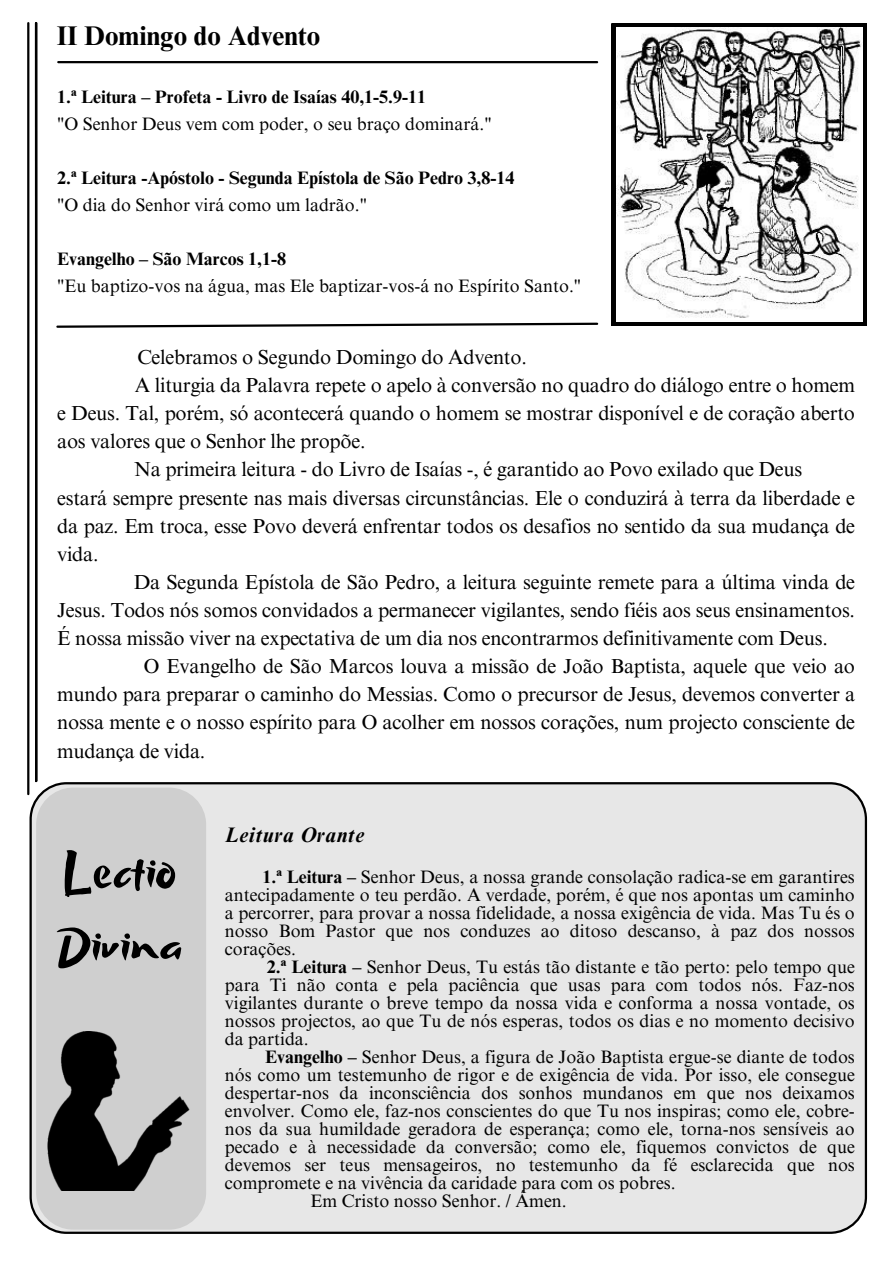
<style>
.page{position:relative;width:893px;height:1264px;background:#fff}
.page>*{position:absolute;margin:0;border:0;box-sizing:border-box;transform-origin:0 0}
.t1{font:52.5px "Beach Resort";color:#000}
.t2{font:700 27px "Times NRMT Pro";color:#000}
.t3{font:italic 700 21px "Times NRMT Pro";letter-spacing:.03em;color:#000}
.t4{font:20.25px/28px "Times NRMT Pro";letter-spacing:-.01em;color:#000;text-align:justify}
.t5{font:18px/18px "Times NRMT Pro";color:#000;text-align:justify}
.t6{font:700 18px "Times NRMT Pro";color:#000}
.s1{color:#fff}
.s2{font-weight:700}
</style>
<div class="page">
<svg style="left:56px;top:322px;width:543px;height:6px"></svg>
<hr style="left:58px;top:61px;width:539px;height:2px;background:#000">
<div style="left:30px;top:782px;width:837px;height:451px;background:#e7e7e7"></div>
<div style="left:36px;top:787px;width:170px;height:442px;background:#cfcfcf;border-radius:37px"></div>
<img style="left:47px;top:1031px;width:143px;height:159px">
<hr style="left:35px;top:23px;width:2px;height:758px;background:#000">
<hr style="left:27px;top:23px;width:2px;height:771px;background:#000">
<svg style="left:611px;top:24px;width:255px;height:301px"></svg>
<img style="left:616px;top:28px;width:246px;height:293px">
<p class="t2" style="left:57px;top:25px;width:265px">II Domingo do Advento</p>
<p class="t6" style="left:57px;top:90px;width:370px">1.ª Leitura – Profeta - Livro de Isaías 40,1-5.9-11</p>
<p class="t5" style="left:57px;top:117px;width:436px">"O Senhor Deus vem com poder, o seu braço dominará."</p>
<p class="t6" style="left:57px;top:171px;width:458px">2.ª Leitura -Apóstolo - Segunda Epístola de São Pedro 3,8-14</p>
<p class="t5" style="left:57px;top:198px;width:311px">"O dia do Senhor virá como um ladrão."</p>
<p class="t6" style="left:57px;top:252px;width:230px">Evangelho – São Marcos 1,1-8</p>
<p class="t5" style="left:57px;top:279px;width:525px">"Eu baptizo-vos na água, mas Ele baptizar-vos-á no Espírito Santo."</p>
<p class="t4" style="left:57px;top:345px;width:471px"><span class="s1">TEXTO</span> Celebramos o Segundo Domingo do Advento.</p>
<p class="t4" style="left:57px;top:373px;width:799px;text-indent:77px">A liturgia da Palavra repete o apelo à conversão no quadro do diálogo entre o homem e Deus. Tal, porém, só acontecerá quando o homem se mostrar disponível e de coração aberto aos valores que o Senhor lhe propõe.</p>
<p class="t4" style="left:134px;top:458px;width:669px">Na primeira leitura - do Livro de Isaías -, é garantido ao Povo exilado que Deus</p>
<p class="t4" style="left:57px;top:486px;width:799px">estará sempre presente nas mais diversas circunstâncias. Ele o conduzirá à terra da liberdade e da paz. Em troca, esse Povo deverá enfrentar todos os desafios no sentido da sua mudança de vida.</p>
<p class="t4" style="left:57px;top:570px;width:799px;text-indent:77px">Da Segunda Epístola de São Pedro, a leitura seguinte remete para a última vinda de Jesus. Todos nós somos convidados a permanecer vigilantes, sendo fiéis aos seus ensinamentos.<br>É nossa missão viver na expectativa de um dia nos encontrarmos definitivamente com Deus.</p>
<p class="t4" style="left:57px;top:654px;width:799px;text-indent:87px">O Evangelho de São Marcos louva a missão de João Baptista, aquele que veio ao mundo para preparar o caminho do Messias. Como o precursor de Jesus, devemos converter a nossa mente e o nosso espírito para O acolher em nossos corações, num projecto consciente de mudança de vida.</p>
<p class="t1" style="left:63px;top:844px;width:113px">Lectio</p>
<p class="t1" style="left:56px;top:917px;width:127px">Divina</p>
<p class="t3" style="left:225px;top:826px;width:141px">Leitura Orante</p>
<p class="t5" style="left:225px;top:870px;width:631px;text-indent:38px"><span class="s2">1.ª Leitura –</span> Senhor Deus, a nossa grande consolação radica-se em garantires antecipadamente o teu perdão. A verdade, porém, é que nos apontas um caminho a percorrer, para provar a nossa fidelidade, a nossa exigência de vida. Mas Tu és o nosso Bom Pastor que nos conduzes ao ditoso descanso, à paz dos nossos corações.</p>
<p class="t5" style="left:225px;top:960px;width:631px;text-indent:42px"><span class="s2">2.ª Leitura –</span> Senhor Deus, Tu estás tão distante e tão perto: pelo tempo que para Ti não conta e pela paciência que usas para com todos nós. Faz-nos vigilantes durante o breve tempo da nossa vida e conforma a nossa vontade, os nossos projectos, ao que Tu de nós esperas, todos os dias e no momento decisivo da partida.</p>
<p class="t5" style="left:225px;top:1050px;width:631px;text-indent:40px"><span class="s2">Evangelho –</span> Senhor Deus, a figura de João Baptista ergue-se diante de todos nós como um testemunho de rigor e de exigência de vida. Por isso, ele consegue despertar-nos da inconsciência dos sonhos mundanos em que nos deixamos envolver. Como ele, faz-nos conscientes do que Tu nos inspiras; como ele, cobre&shy;nos da sua humildade geradora de esperança; como ele, torna-nos sensíveis ao pecado e à necessidade da conversão; como ele, fiquemos convictos de que devemos ser teus mensageiros, no testemunho da fé esclarecida que nos compromete e na vivência da caridade para com os pobres.</p>
<p class="t5" style="left:310px;top:1194px;width:258px">Em Cristo nosso Senhor. / Ámen.</p>
</div>
